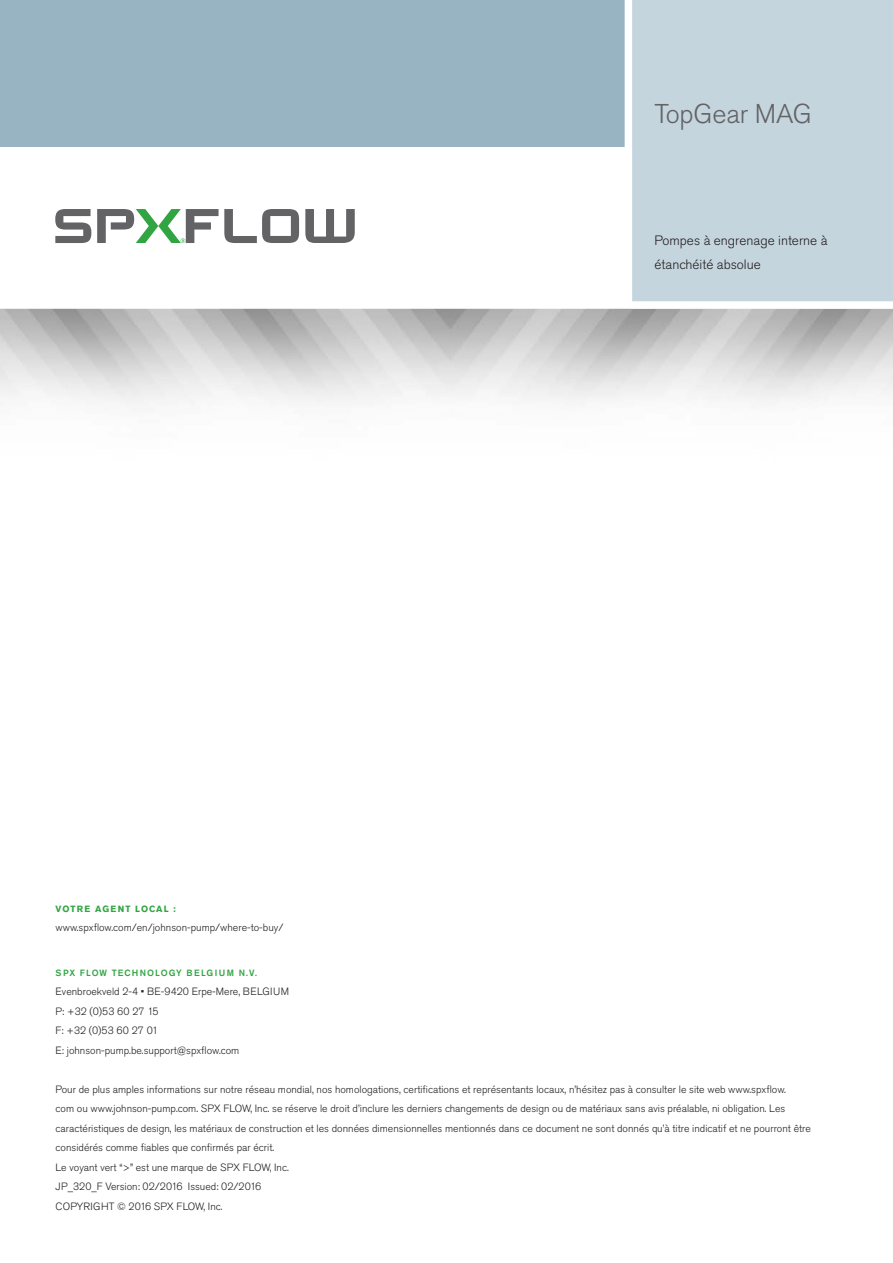
<style>
.page{position:relative;width:893px;height:1263px;background:#fff}
.page>*{position:absolute;margin:0;border:0;box-sizing:border-box;transform-origin:0 0}
.Back_Cover_Corner_He{font:300 27px "Akzidenz Grotesk Pro";letter-spacing:-.005em;color:#636366}
.Sub-Headline_Seconda{font:300 13.5px/24px "Akzidenz Grotesk Pro";color:#231f20}
.Legal_Disclaimer{font:300 10.5px/19.5px "Akzidenz Grotesk Pro";color:#231f20}
.Back_Cover_Contact_I{font:300 10.5px "Akzidenz Grotesk Pro";color:#231f20}
.Back_Cover_Sub-Headl{font:500 9px "Akzidenz Grotesk Pro";letter-spacing:.12em;color:#32a543}
.Back_Cover_Sub-Headl-2{font:700 9px "Akzidenz Grotesk Pro";letter-spacing:.12em;color:#32a543}
</style>
<div class="page">
<svg style="left:55px;top:209px;width:36px;height:34px"></svg>
<svg style="left:305px;top:209px;width:50px;height:34px"></svg>
<svg style="left:97px;top:209px;width:202px;height:34px"></svg>
<div style="left:0;top:0;width:630px;height:146px;background:#98b4c2"></div>
<div style="left:631px;top:0;width:262px;height:308px;background:#c5d5de"></div>
<div style="left:0;top:301px;width:893px;height:8px;background:#fff"></div>
<div style="left:625px;top:0;width:7px;height:306px;background:#fff"></div>
<p class="Back_Cover_Corner_He" style="left:655px;top:96px;width:159px">TopGear MAG</p>
<p class="Sub-Headline_Seconda" style="left:655px;top:228px;width:174px">Pompes à engrenage interne à étanchéité absolue</p>
<p class="Back_Cover_Sub-Headl-2" style="left:56px;top:902px;width:122px">VOTRE AGENT LOCAL :</p>
<p class="Back_Cover_Contact_I" style="left:56px;top:920px;width:229px">www.spxflow.com/en/johnson-pump/where-to-buy/</p>
<p class="Back_Cover_Sub-Headl" style="left:56px;top:967px;width:203px">SPX FLOW TECHNOLOGY BELGIUM N.V.</p>
<p class="Back_Cover_Contact_I" style="left:56px;top:985px;width:235px">Evenbroekveld 2-4 • BE-9420 Erpe-Mere, BELGIUM</p>
<p class="Back_Cover_Contact_I" style="left:56px;top:1004px;width:104px">P: +32 (0)53 60 27 15</p>
<p class="Back_Cover_Contact_I" style="left:56px;top:1024px;width:104px">F: +32 (0)53 60 27 01</p>
<p class="Back_Cover_Contact_I" style="left:56px;top:1043px;width:185px">E: johnson-pump.be.support@spxflow.com</p>
<p class="Legal_Disclaimer" style="left:56px;top:1079px;width:757px">Pour de plus amples informations sur notre réseau mondial, nos homologations, certifications et représentants locaux, n’hésitez pas à consulter le site web www.spxflow.<br>com ou www.johnson-pump.com. SPX FLOW, Inc. se réserve le droit d’inclure les derniers changements de design ou de matériaux sans avis préalable, ni obligation. Les caractéristiques de design, les matériaux de construction et les données dimensionnelles mentionnés dans ce document ne sont donnés qu’à titre indicatif et ne pourront être considérés comme fiables que confirmés par écrit.</p>
<p class="Legal_Disclaimer" style="left:56px;top:1157px;width:235px">Le voyant vert “&gt;” est une marque de SPX FLOW, Inc.</p>
<p class="Legal_Disclaimer" style="left:56px;top:1177px;width:207px">JP_320_F Version: 02/2016 Issued: 02/2016</p>
<p class="Legal_Disclaimer" style="left:56px;top:1196px;width:169px">COPYRIGHT © 2016 SPX FLOW, Inc.</p>
</div>
